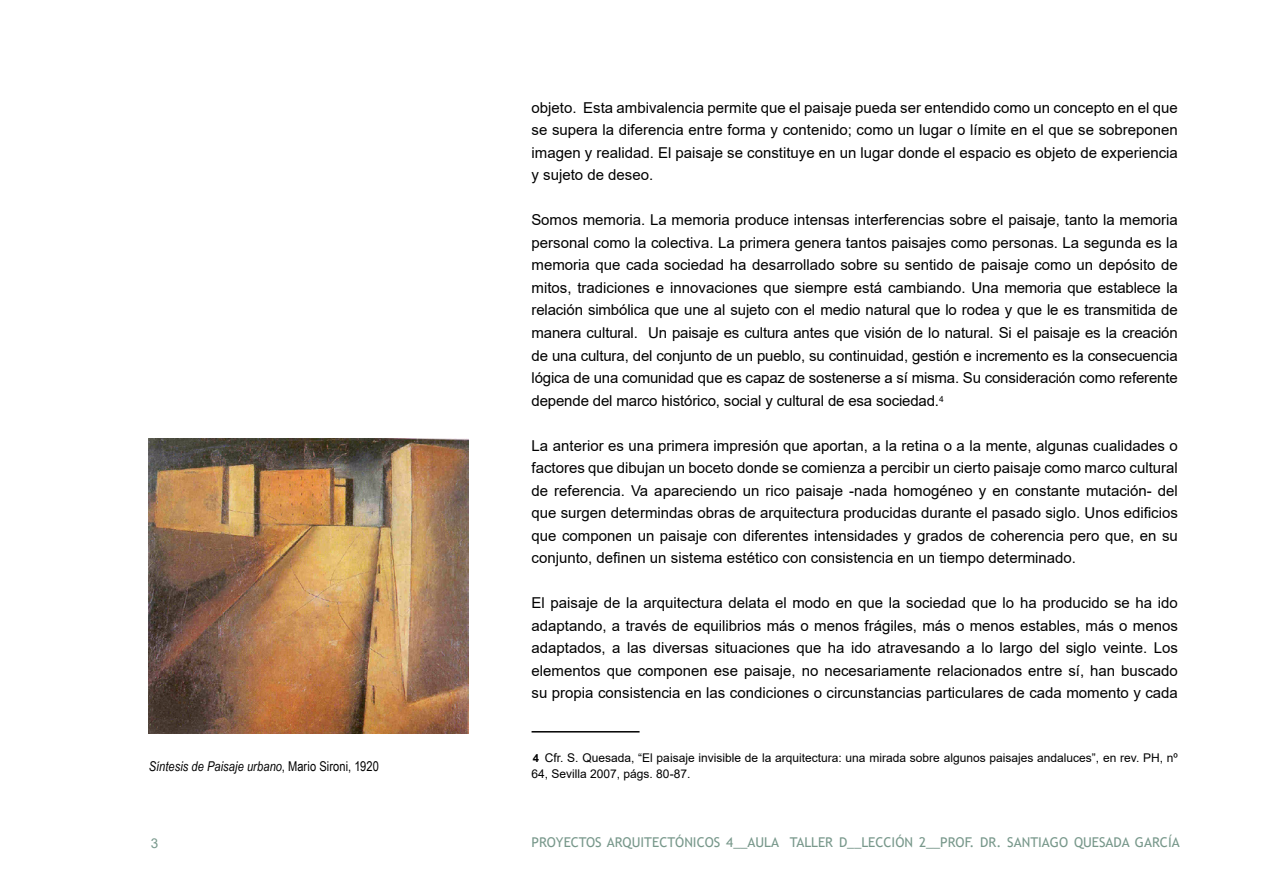
<style>
.page{position:relative;width:1263px;height:893px;background:#fff}
.page>*{position:absolute;margin:0;border:0;box-sizing:border-box;transform-origin:0 0}
.t1{font:15px/22.5px "Arial";color:#000;text-align:justify}
.t2{font:13.5px "Trebuchet MS";color:#78988b}
.t3{font:italic 13.5px "Arial Narrow";letter-spacing:.005em;color:#000}
.t4{font:13.5px "Arial";color:#79998d}
.t5{font:12px/15.8px "Arial";color:#000}
.s1{font-style:normal}
.s2{font-weight:700;font-size:11.25px}
</style>
<div class="page">
<hr style="left:531px;top:731px;width:108px;height:1px;background:#000">
<img style="left:149px;top:438px;width:319px;height:295px">
<p class="t3" style="left:149px;top:756px;width:232px">Síntesis de Paisaje urbano<span class="s1">, Mario Sironi, 1920</span></p>
<p class="t1" style="left:531px;top:96px;width:648px">objeto. Esta ambivalencia permite que el paisaje pueda ser entendido como un concepto en el que se supera la diferencia entre forma y contenido; como un lugar o límite en el que se sobreponen imagen y realidad. El paisaje se constituye en un lugar donde el espacio es objeto de experiencia y sujeto de deseo.</p>
<p class="t1" style="left:531px;top:209px;width:648px">Somos memoria. La memoria produce intensas interferencias sobre el paisaje, tanto la memoria personal como la colectiva. La primera genera tantos paisajes como personas. La segunda es la memoria que cada sociedad ha desarrollado sobre su sentido de paisaje como un depósito de mitos, tradiciones e innovaciones que siempre está cambiando. Una memoria que establece la relación simbólica que une al sujeto con el medio natural que lo rodea y que le es transmitida de manera cultural. Un paisaje es cultura antes que visión de lo natural. Si el paisaje es la creación de una cultura, del conjunto de un pueblo, su continuidad, gestión e incremento es la consecuencia lógica de una comunidad que es capaz de sostenerse a sí misma. Su consideración como referente depende del marco histórico, social y cultural de esa sociedad.<sup>4</sup></p>
<p class="t1" style="left:531px;top:434px;width:648px">La anterior es una primera impresión que aportan, a la retina o a la mente, algunas cualidades o factores que dibujan un boceto donde se comienza a percibir un cierto paisaje como marco cultural de referencia. Va apareciendo un rico paisaje -nada homogéneo y en constante mutación- del que surgen determindas obras de arquitectura producidas durante el pasado siglo. Unos edificios que componen un paisaje con diferentes intensidades y grados de coherencia pero que, en su conjunto, definen un sistema estético con consistencia en un tiempo determinado.</p>
<p class="t1" style="left:531px;top:591px;width:648px">El paisaje de la arquitectura delata el modo en que la sociedad que lo ha producido se ha ido adaptando, a través de equilibrios más o menos frágiles, más o menos estables, más o menos adaptados, a las diversas situaciones que ha ido atravesando a lo largo del siglo veinte. Los elementos que componen ese paisaje, no necesariamente relacionados entre sí, han buscado su propia consistencia en las condiciones o circunstancias particulares de cada momento y cada</p>
<p class="t5" style="left:531px;top:750px;width:648px"><span class="s2">4</span> Cfr. S. Quesada, “El paisaje invisible de la arquitectura: una mirada sobre algunos paisajes andaluces”, en rev. PH, nº<br>64, Sevilla 2007, págs. 80-87.</p>
<p class="t4" style="left:151px;top:834px;width:9px">3</p>
<p class="t2" style="left:531px;top:833px;width:650px">PROYECTOS ARQUITECTÓNICOS 4__AULA TALLER D__LECCIÓN 2__PROF. DR. SANTIAGO QUESADA GARCÍA</p>
</div>
